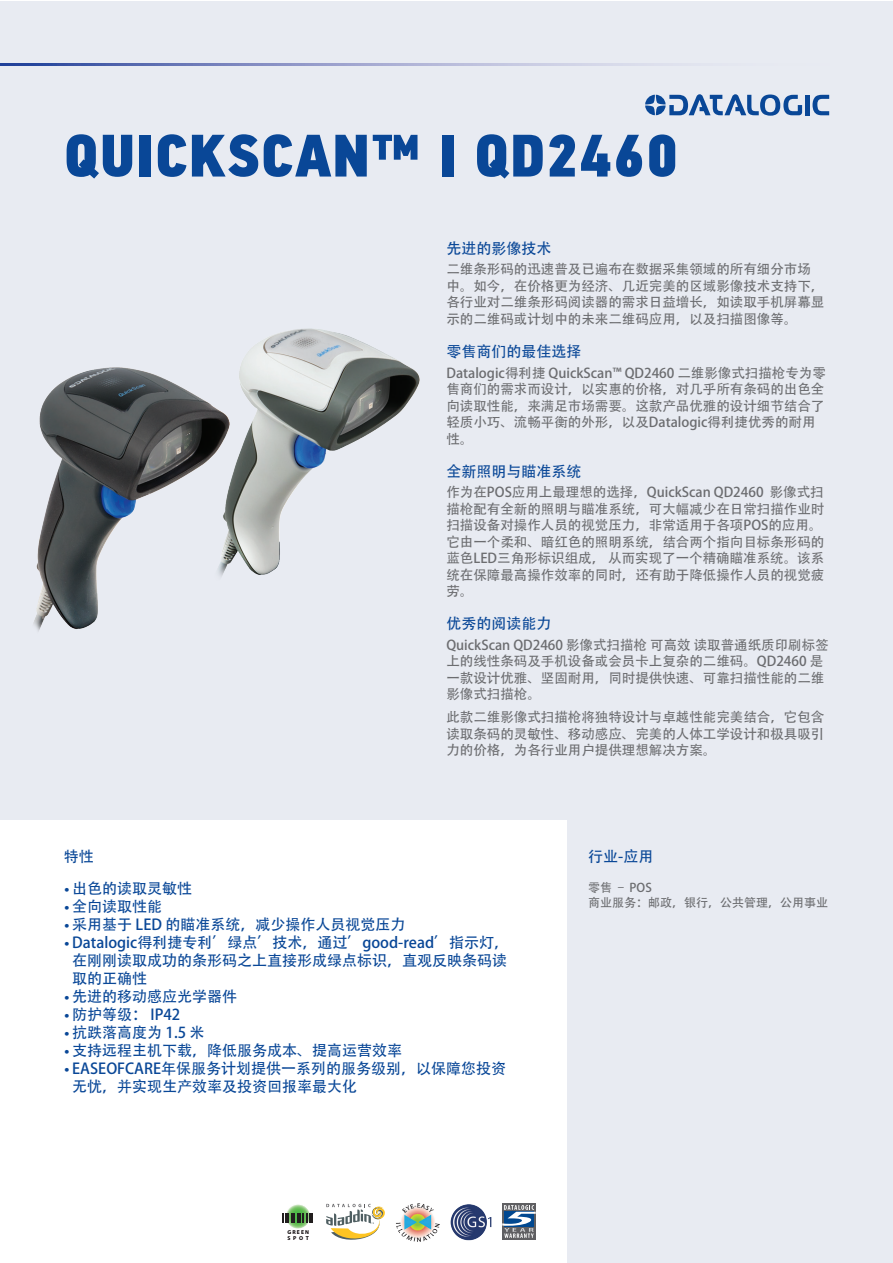
<style>
.page{position:relative;width:893px;height:1263px;background:#fff}
.page>*{position:absolute;margin:0;border:0;box-sizing:border-box;transform-origin:0 0}
.t1{font:60px "PF Din Text Cond Pro X Black";letter-spacing:.01em;color:#094797}
.t2{font:15px/18px "Adobe Heiti Std";color:#094797}
.t3{font:13.5px/16.5px "Adobe Heiti Std";color:#6c6d70}
.Punto_elenco_grigio{font:12px "Adobe Heiti Std";color:#6c6d70}
.t4{font:700 5.7px/5.7px "Myriad Pro";letter-spacing:.2em;color:#080205}
.s1{font-family:"PF Din Text Cond Pro"}
</style>
<div class="page">
<div style="left:0;top:1px;width:893px;height:1262px;background:#e8ebf2"></div>
<svg style="left:0;top:64px;width:663px;height:1px"></svg>
<div style="left:0;top:820px;width:567px;height:442px;background:#fff"></div>
<div style="left:805px;top:95px;width:5px;height:20px;background:#094797"></div>
<svg style="left:812px;top:95px;width:17px;height:20px"></svg>
<svg style="left:645px;top:94px;width:157px;height:22px"></svg>
<svg style="left:326px;top:1204px;width:59px;height:36px"></svg>
<img style="left:450px;top:1204px;width:42px;height:37px">
<svg style="left:285px;top:1204px;width:25px;height:24px"></svg>
<svg style="left:282px;top:1213px;width:31px;height:9px"></svg>
<div style="left:502px;top:1203px;width:34px;height:37px;background:#5f5f62"></div>
<svg style="left:502px;top:1205px;width:34px;height:33px"></svg>
<img style="left:396px;top:1204px;width:44px;height:37px">
<img style="left:33px;top:328px;width:387px;height:303px">
<p class="t1" style="left:64px;top:118px;width:616px">QUICKSCAN™ I QD2460</p>
<p class="t2" style="left:446px;top:240px;width:106px">先进的影像技术</p>
<p class="t3" style="left:446px;top:262px;width:379px">二维条形码的迅速普及已遍布在数据采集领域的所有细分市场中。如今，在价格更为经济、几近完美的区域影像技术支持下，各行业对二维条形码阅读器的需求日益增长，如读取手机屏幕显示的二维码或计划中的未来二维码应用，以及扫描图像等。</p>
<p class="t2" style="left:446px;top:343px;width:136px">零售商们的最佳选择</p>
<p class="t3" style="left:446px;top:365px;width:381px">Datalogic得利捷 QuickScan™ QD2460 二维影像式扫描枪专为零售商们的需求而设计，以实惠的价格，对几乎所有条码的出色全向读取性能，来满足市场需要。这款产品优雅的设计细节结合了轻质小巧、流畅平衡的外形，以及Datalogic得利捷优秀的耐用性。</p>
<p class="t2" style="left:446px;top:462px;width:136px">全新照明与瞄准系统</p>
<p class="t3" style="left:446px;top:484px;width:379px">作为在POS应用上最理想的选择，QuickScan QD2460 影像式扫描枪配有全新的照明与瞄准系统，可大幅减少在日常扫描作业时扫描设备对操作人员的视觉压力，非常适用于各项POS的应用。它由一个柔和、暗红色的照明系统，结合两个指向目标条形码的蓝色LED三角形标识组成， 从而实现了一个精确瞄准系统。该系统在保障最高操作效率的同时，还有助于降低操作人员的视觉疲劳。</p>
<p class="t2" style="left:446px;top:615px;width:106px">优秀的阅读能力</p>
<p class="t3" style="left:446px;top:637px;width:384px">QuickScan QD2460 影像式扫描枪 可高效 读取普通纸质印刷标签上的线性条码及手机设备或会员卡上复杂的二维码。QD2460 是一款设计优雅、坚固耐用，同时提供快速、可靠扫描性能的二维影像式扫描枪。</p>
<p class="t3" style="left:446px;top:709px;width:379px;text-align:justify">此款二维影像式扫描枪将独特设计与卓越性能完美结合，它包含读取条码的灵敏性、移动感应、完美的人体工学设计和极具吸引力的价格，为各行业用户提供理想解决方案。</p>
<p class="t2" style="left:64px;top:848px;width:31px">特性</p>
<p class="t2" style="left:64px;top:880px;width:130px"><span class="s1">•</span> 出色的读取灵敏性</p>
<p class="t2" style="left:64px;top:898px;width:100px"><span class="s1">•</span> 全向读取性能</p>
<p class="t2" style="left:64px;top:916px;width:343px"><span class="s1">•</span> 采用基于 LED 的瞄准系统，减少操作人员视觉压力</p>
<p class="t2" style="left:72px;top:934px;width:438px;text-indent:-9px"><span class="s1">•</span> Datalogic得利捷专利’绿点’技术，通过’good-read’指示灯，在刚刚读取成功的条形码之上直接形成绿点标识，直观反映条码读取的正确性</p>
<p class="t2" style="left:64px;top:988px;width:175px"><span class="s1">•</span> 先进的移动感应光学器件</p>
<p class="t2" style="left:64px;top:1006px;width:118px"><span class="s1">•</span> 防护等级： IP42</p>
<p class="t2" style="left:64px;top:1024px;width:142px"><span class="s1">•</span> 抗跌落高度为 1.5 米</p>
<p class="t2" style="left:64px;top:1042px;width:340px"><span class="s1">•</span> 支持远程主机下载，降低服务成本、提高运营效率</p>
<p class="t2" style="left:72px;top:1060px;width:435px;text-indent:-9px"><span class="s1">•</span> EASEOFCARE年保服务计划提供一系列的服务级别，以保障您投资无忧，并实现生产效率及投资回报率最大化</p>
<p class="t4" style="left:287px;top:1229px;width:23px">GREEN<br>SPOT</p>
<p class="t2" style="left:588px;top:848px;width:67px">行业-应用</p>
<p class="Punto_elenco_grigio" style="left:588px;top:881px;width:65px">零售 – POS</p>
<p class="Punto_elenco_grigio" style="left:588px;top:896px;width:241px">商业服务：邮政，银行，公共管理，公用事业</p>
</div>
